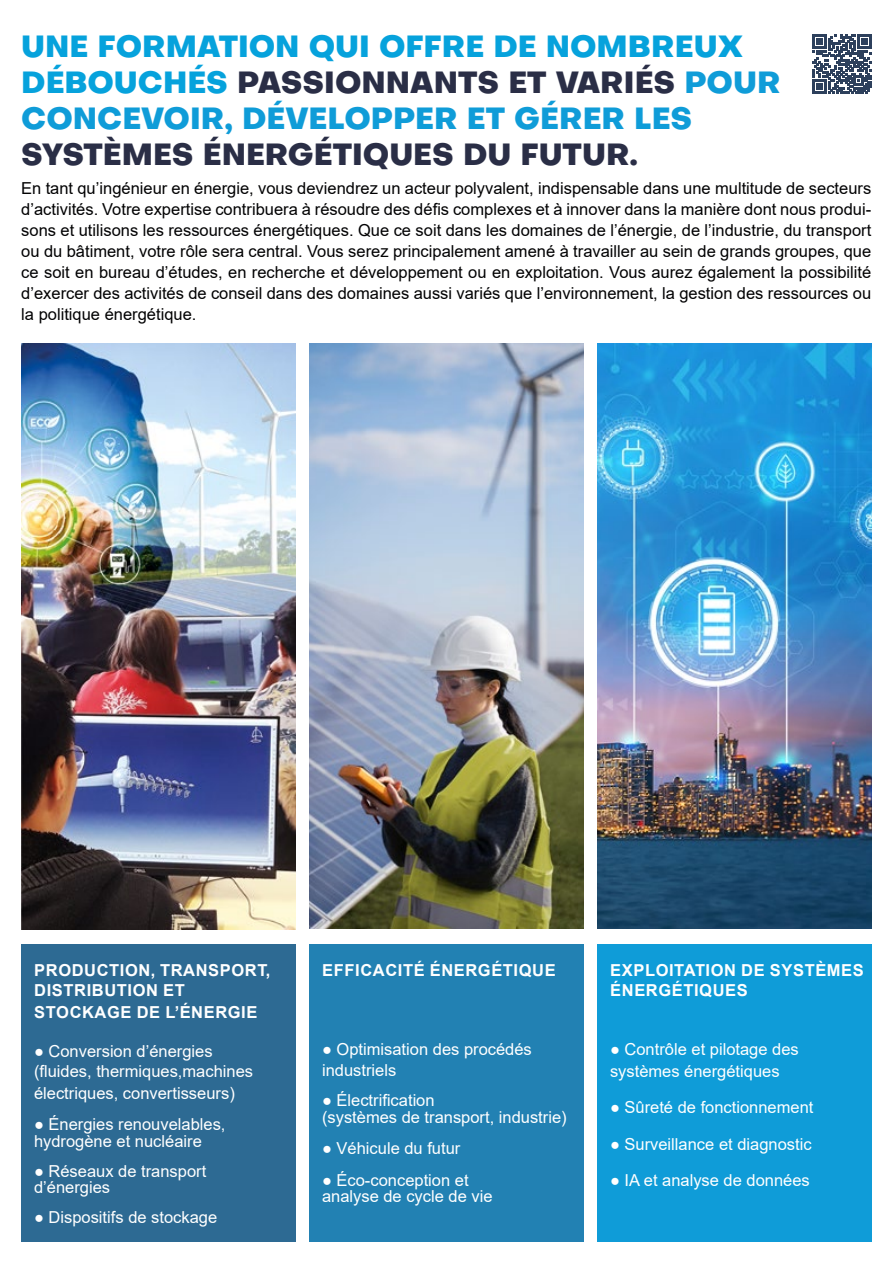
<style>
.page{position:relative;width:893px;height:1263px;background:#fff}
.page>*{position:absolute;margin:0;border:0;box-sizing:border-box;transform-origin:0 0}
.t1{font:800 30px/36px "Objective";color:#06a2dc}
.t2{font:800 30px "Objective";color:#2a2e46}
.t3{font:16.5px/21px "Arial";color:#020203;text-align:justify}
.t4{font:16.5px/16.5px "Arial";color:#fff}
.t5{font:700 16.5px/19.8px "Arial";letter-spacing:.035em;color:#fff}
.s1{color:#2a2e46}
.s2{color:#0f9cd8}
</style>
<div class="page">
<img style="left:21px;top:343px;width:275px;height:586px">
<img style="left:309px;top:343px;width:275px;height:585px">
<img style="left:597px;top:343px;width:275px;height:585px">
<svg style="left:812px;top:35px;width:59px;height:59px"></svg>
<div style="left:597px;top:944px;width:275px;height:298px;background:#0f9cd8"></div>
<div style="left:21px;top:944px;width:275px;height:298px;background:#2d6a93"></div>
<div style="left:309px;top:944px;width:275px;height:298px;background:#2281b3"></div>
<h1 class="t1" style="left:21px;top:28px;width:761px">UNE FORMATION QUI OFFRE DE NOMBREUX<br>DÉBOUCHÉS <span class="s1">PASSIONNANTS ET VARIÉS</span> <span class="s2">POUR<br>CONCEVOIR, DÉVELOPPER ET GÉRER LES</span></h1>
<h1 class="t2" style="left:21px;top:131px;width:618px">SYSTÈMES ÉNERGÉTIQUES DU FUTUR.</h1>
<p class="t3" style="left:21px;top:177px;width:851px">En tant qu’ingénieur en énergie, vous deviendrez un acteur polyvalent, indispensable dans une multitude de secteurs d’activités. Votre expertise contribuera à résoudre des défis complexes et à innover dans la manière dont nous produi&shy;sons et utilisons les ressources énergétiques. Que ce soit dans les domaines de l’énergie, de l’industrie, du transport ou du bâtiment, votre rôle sera central. Vous serez principalement amené à travailler au sein de grands groupes, que ce soit en bureau d’études, en recherche et développement ou en exploitation. Vous aurez également la possibilité d’exercer des activités de conseil dans des domaines aussi variés que l’environnement, la gestion des ressources ou la politique énergétique.</p>
<p class="t5" style="left:34px;top:961px;width:238px">PRODUCTION, TRANSPORT,<br>DISTRIBUTION ET</p>
<p class="t5" style="left:34px;top:1002px;width:225px">STOCKAGE DE L’ÉNERGIE</p>
<p class="t4" style="left:34px;top:1041px;width:221px;line-height:19.8px">● Conversion d’énergies (fluides, thermiques,machines</p>
<p class="t4" style="left:34px;top:1084px;width:202px">électriques, convertisseurs)</p>
<p class="t4" style="left:34px;top:1116px;width:193px">● Énergies renouvelables, hydrogène et nucléaire</p>
<p class="t4" style="left:34px;top:1162px;width:174px">● Réseaux de transport d’énergies</p>
<p class="t4" style="left:34px;top:1209px;width:185px">● Dispositifs de stockage</p>
<p class="t5" style="left:322px;top:961px;width:235px">EFFICACITÉ ÉNERGÉTIQUE</p>
<p class="t4" style="left:322px;top:1038px;width:211px;line-height:21.6px">● Optimisation des procédés industriels</p>
<p class="t4" style="left:322px;top:1092px;width:246px">● Électrification<br>(systèmes de transport, industrie)</p>
<p class="t4" style="left:322px;top:1140px;width:140px">● Véhicule du futur</p>
<p class="t4" style="left:322px;top:1171px;width:172px">● Éco-conception et analyse de cycle de vie</p>
<p class="t5" style="left:610px;top:961px;width:255px">EXPLOITATION DE SYSTÈMES<br>ÉNERGÉTIQUES</p>
<p class="t4" style="left:610px;top:1039px;width:190px;line-height:21.6px">● Contrôle et pilotage des systèmes énergétiques</p>
<p class="t4" style="left:610px;top:1099px;width:205px">● Sûreté de fonctionnement</p>
<p class="t4" style="left:610px;top:1135px;width:203px">● Surveillance et diagnostic</p>
<p class="t4" style="left:610px;top:1172px;width:201px">● IA et analyse de données</p>
</div>
